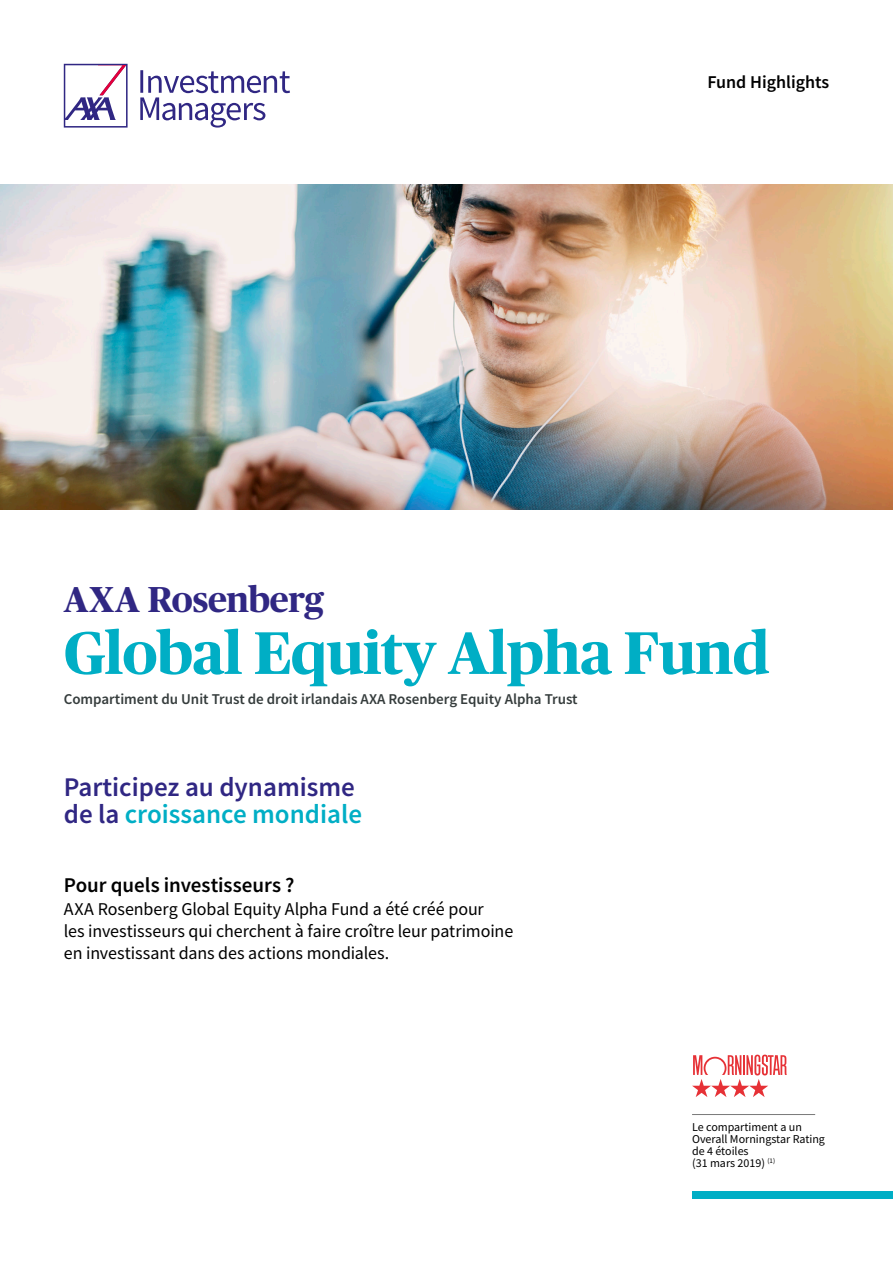
<style>
.page{position:relative;width:893px;height:1263px;background:#fff}
.page>*{position:absolute;margin:0;border:0;box-sizing:border-box;transform-origin:0 0}
.Cover_-_Product_name{font:700 60px "Publico Headline";letter-spacing:-.01em;color:#00aec5}
.Cover_-_Expertise{font:700 36px "Publico Headline";letter-spacing:-.005em;color:#302783}
.Cover_-_chapo{font:600 27px/27px "Source Sans Pro";color:#302783}
.Cover_-_question{font:600 21px "Source Sans Pro";letter-spacing:-.005em;color:#000}
.Cover_-_answer{font:18px/21.6px "Source Sans Pro";letter-spacing:-.005em;color:#000}
.t1{font:600 18px "Source Sans Pro";color:#000}
.Cover_-_Compartiment{font:600 15px "Source Sans Pro";color:#353c3c}
.Cover_-_Awards{font:12px/12px "Source Sans Pro";color:#000}
.s1{color:#00aec5}
</style>
<div class="page">
<div style="left:692px;top:1191px;width:201px;height:7px;background:#00aec5"></div>
<img style="left:0;top:185px;width:893px;height:324px">
<hr style="left:692px;top:1114px;width:123px;height:1px;background:#797979">
<svg style="left:64px;top:64px;width:226px;height:64px"></svg>
<svg style="left:99px;top:65px;width:27px;height:31px"></svg>
<svg style="left:692px;top:1054px;width:95px;height:43px"></svg>
<p class="t1" style="left:707px;top:70px;width:123px">Fund Highlights</p>
<p class="Cover_-_Expertise" style="left:64px;top:573px;width:262px">AXA Rosenberg</p>
<p class="Cover_-_Product_name" style="left:64px;top:610px;width:707px">Global Equity Alpha Fund</p>
<p class="Cover_-_Compartiment" style="left:64px;top:689px;width:515px">Compartiment du Unit Trust de droit irlandais AXA Rosenberg Equity Alpha Trust</p>
<p class="Cover_-_chapo" style="left:64px;top:774px;width:300px">Participez au dynamisme de la <span class="s1">croissance mondiale</span></p>
<p class="Cover_-_question" style="left:64px;top:871px;width:232px">Pour quels investisseurs ?</p>
<p class="Cover_-_answer" style="left:64px;top:898px;width:451px">AXA Rosenberg Global Equity Alpha Fund a été créé pour<br>les investisseurs qui cherchent à faire croître leur patrimoine en investissant dans des actions mondiales.</p>
<p class="Cover_-_Awards" style="left:692px;top:1120px;width:134px">Le compartiment a un<br>Overall Morningstar Rating de 4 étoiles<br>(31 mars 2019) <sup>(1)</sup></p>
</div>
